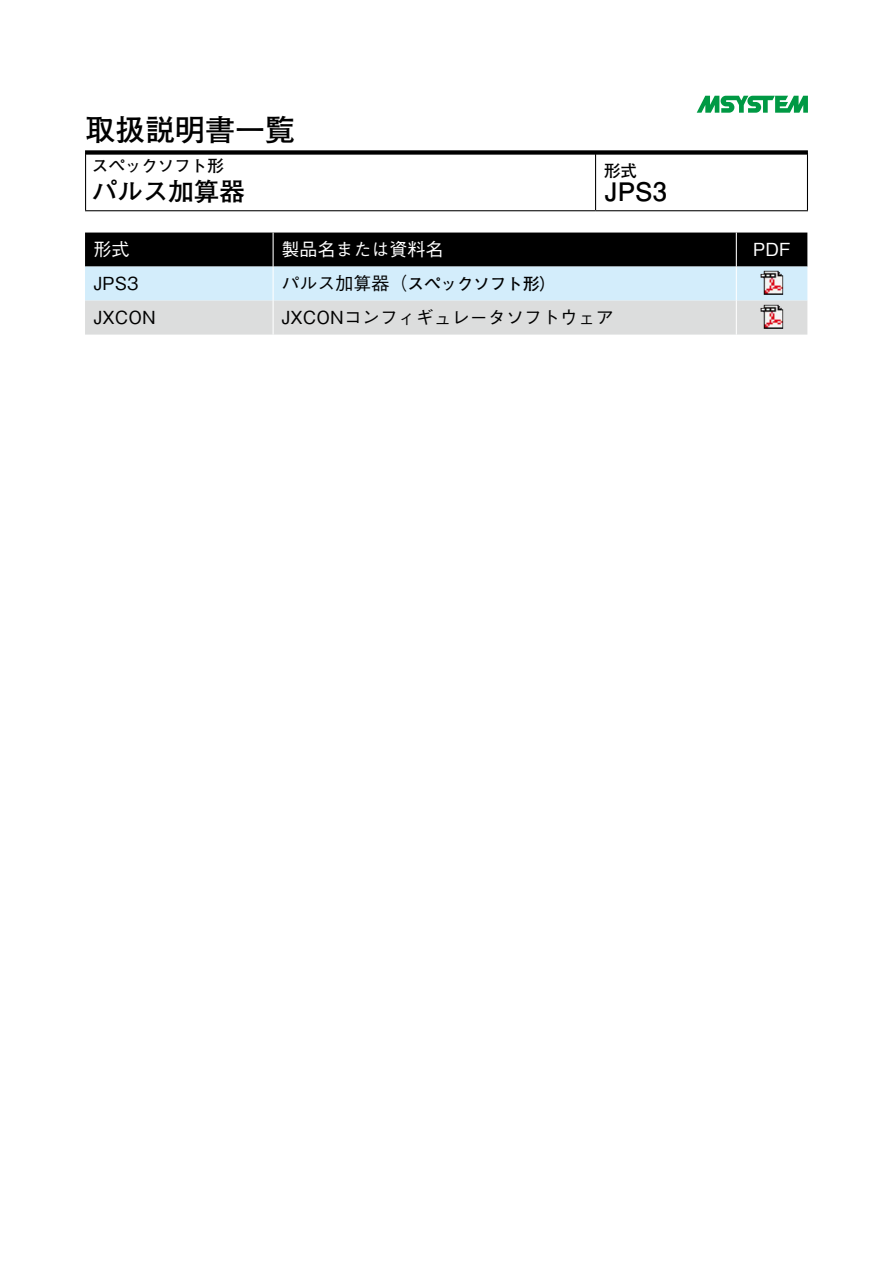
<style>
.page{position:relative;width:893px;height:1263px;background:#fff}
.page>*{position:absolute;margin:0;border:0;box-sizing:border-box;transform-origin:0 0}
.t1{font:700 30px "Futo Go B101 Pro";color:#000}
.t2{font:700 25.5px "Futo Go B101 Pro";color:#000}
.t3{font:500 18px "Gothic BBB Pro";color:#000}
.t4{font:500 18px "Gothic BBB Pro";color:#fff}
.t5{font:700 16.5px "Futo Go B101 Pro";color:#000}
.s1{font-family:"Gothic BBB Pro";font-weight:500;font-size:18px}
</style>
<div class="page">
<div style="left:85px;top:150px;width:723px;height:5px;background:#000"></div>
<hr style="left:595px;top:154px;width:1px;height:56px;background:#000">
<hr style="left:85px;top:154px;width:1px;height:56px;background:#000">
<hr style="left:807px;top:154px;width:1px;height:56px;background:#000">
<hr style="left:85px;top:210px;width:511px;height:1px;background:#000">
<hr style="left:596px;top:210px;width:212px;height:1px;background:#000">
<svg style="left:85px;top:233px;width:722px;height:102px;background:#90999d"></svg>
<hr style="left:273px;top:233px;width:1px;height:34px;background:#fff">
<hr style="left:736px;top:233px;width:1px;height:34px;background:#fff">
<hr style="left:273px;top:267px;width:1px;height:34px;background:#fff">
<hr style="left:736px;top:267px;width:1px;height:34px;background:#fff">
<hr style="left:273px;top:301px;width:1px;height:34px;background:#fff">
<hr style="left:736px;top:301px;width:1px;height:34px;background:#fff">
<img style="left:761px;top:271px;width:22px;height:24px">
<img style="left:761px;top:305px;width:22px;height:24px">
<svg style="left:697px;top:96px;width:111px;height:17px"></svg>
<h1 class="t1" style="left:85px;top:106px;width:211px">取扱説明書一覧</h1>
<p class="t5" style="left:92px;top:153px;width:133px">スペックソフト形</p>
<h2 class="t2" style="left:92px;top:171px;width:154px">パルス加算器</h2>
<p class="t4" style="left:94px;top:235px;width:37px">形式</p>
<p class="t3" style="left:94px;top:269px;width:46px">JPS3</p>
<p class="t4" style="left:282px;top:235px;width:163px">製品名または資料名</p>
<p class="t5" style="left:282px;top:270px;width:276px"><span class="s1">パルス加算器（</span>スペックソフト形(</p>
<p class="t5" style="left:604px;top:157px;width:34px">形式</p>
<h2 class="t2" style="left:604px;top:171px;width:64px">JPS3</h2>
<p class="t3" style="left:94px;top:303px;width:64px">JXCON</p>
<p class="t3" style="left:282px;top:303px;width:334px">JXCONコンフィギュレータソフトウェア</p>
<p class="t4" style="left:753px;top:235px;width:39px">PDF</p>
</div>
